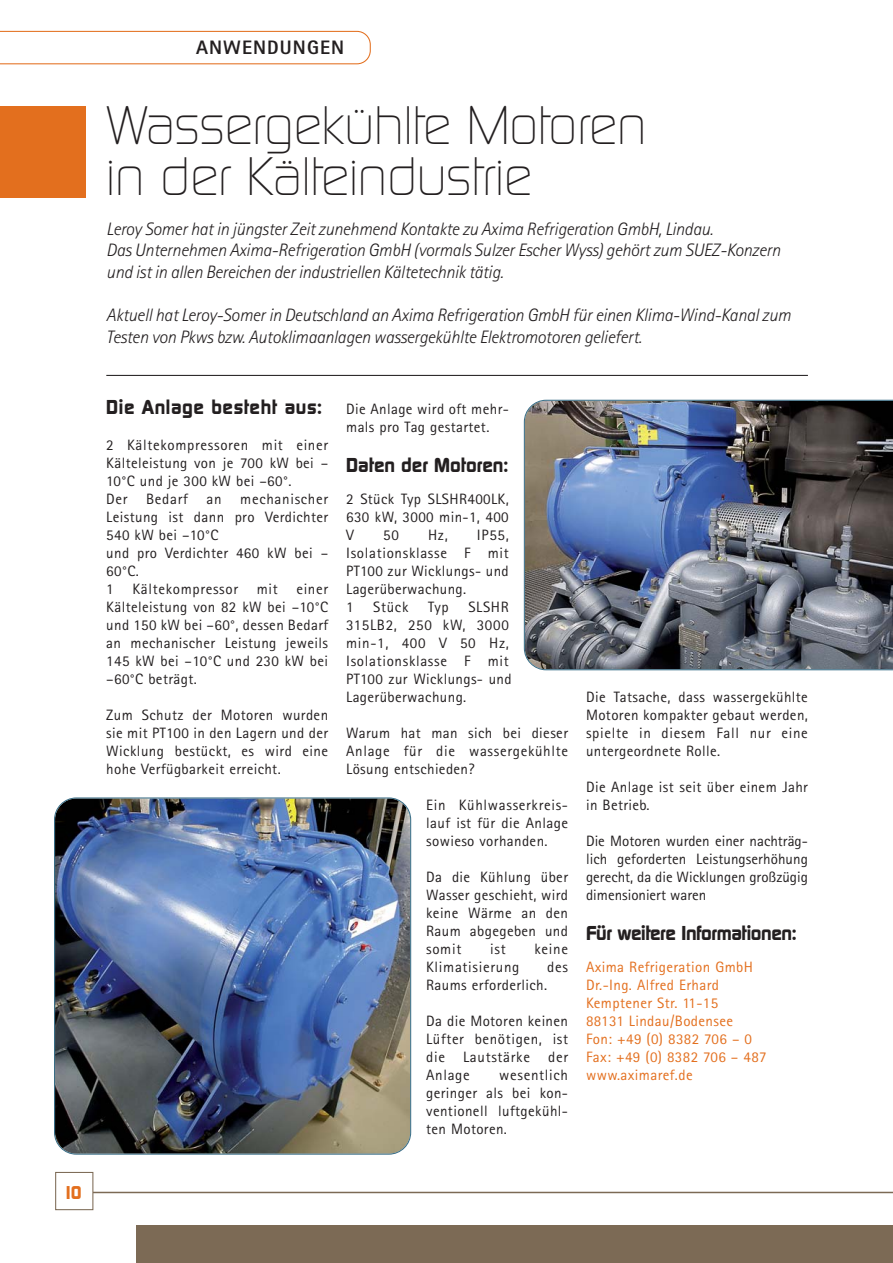
<style>
.page{position:relative;width:893px;height:1263px;background:#fff}
.page>*{position:absolute;margin:0;border:0;box-sizing:border-box;transform-origin:0 0}
.t1{font:300 52.5px/51px "Digital";color:#231f20;scale:.95 1}
.t2{font:700 19.5px "Digital";letter-spacing:-.02em;color:#231f20}
.t3{font:700 19.5px "Digital";letter-spacing:.03em;color:#231f20}
.t4{font:700 19.5px "Digital";color:#231f20}
.t5{font:800 19.5px "Rotis Sans Serif";letter-spacing:.055em;color:#231f20}
.t6{font:italic 300 18px/21.6px "Rotis Sans Serif";letter-spacing:-.015em;color:#231f20}
.t7{font:700 18px "Digital";color:#e36f1e}
.t8{font:15px/18px "Rotis Sans Serif";letter-spacing:.025em;color:#231f20;text-align:justify}
.t9{font:15px/18px "Rotis Sans Serif";letter-spacing:.025em;color:#e36f1e}
.t10{font:15px/18px "Rotis Sans Serif";letter-spacing:.045em;color:#231f20}
</style>
<div class="page">
<div style="left:136px;top:1226px;width:757px;height:37px;background:#7c6a55"></div>
<svg style="left:0;top:31px;width:371px;height:33px"></svg>
<hr style="left:72px;top:1192px;width:821px;height:1px;background:#7c6a55">
<div style="left:56px;top:1173px;width:36px;height:36px;background:#fff"></div>
<div style="left:55px;top:1172px;width:38px;height:38px;border:1px solid #7c6a55"></div>
<div style="left:0;top:106px;width:85px;height:92px;background:#e36f1e"></div>
<hr style="left:106px;top:375px;width:702px;height:1px;background:#231f20">
<img style="left:54px;top:797px;width:357px;height:358px">
<img style="left:524px;top:400px;width:369px;height:270px">
<p class="t7" style="left:63px;top:1186px;width:21px">10</p>
<h2 class="t5" style="left:196px;top:41px;width:150px">ANWENDUNGEN</h2>
<h1 class="t1" style="left:106px;top:104px;width:570px">Wassergekühlte Motoren in der Kälteindustrie</h1>
<p class="t6" style="left:106px;top:220px;width:676px">Leroy Somer hat in jüngster Zeit zunehmend Kontakte zu Axima Refrigeration GmbH, Lindau.<br>Das Unternehmen Axima-Refrigeration GmbH (vormals Sulzer Escher Wyss) gehört zum SUEZ-Konzern und ist in allen Bereichen der industriellen Kältetechnik tätig.</p>
<p class="t6" style="left:106px;top:306px;width:686px">Aktuell hat Leroy-Somer in Deutschland an Axima Refrigeration GmbH für einen Klima-Wind-Kanal zum<br>Testen von Pkws bzw. Autoklimaanlagen wassergekühlte Elektromotoren geliefert.</p>
<h2 class="t3" style="left:106px;top:400px;width:217px">Die Anlage besteht aus:</h2>
<p class="t8" style="left:106px;top:437px;width:223px;text-align:left">2 Kältekompressoren mit einer<br>Kälteleistung von je 700 kW bei –<br>10°C und je 300 kW bei –60°.<br>Der Bedarf an mechanischer<br>Leistung ist dann pro Verdichter<br>540 kW bei –10°C<br>und pro Verdichter 460 kW bei –<br>60°C.<br>1 Kältekompressor mit einer<br>Kälteleistung von 82 kW bei –10°C und 150 kW bei –60°, dessen Bedarf an mechanischer Leistung jeweils<br>145 kW bei –10°C und 230 kW bei –60°C beträgt.</p>
<p class="t8" style="left:106px;top:707px;width:223px">Zum Schutz der Motoren wurden sie mit PT100 in den Lagern und der Wicklung bestückt, es wird eine hohe Verfügbarkeit erreicht.</p>
<p class="t8" style="left:346px;top:401px;width:164px">Die Anlage wird oft mehr&shy;mals pro Tag gestartet.</p>
<h2 class="t4" style="left:346px;top:457px;width:164px">Daten der Motoren:</h2>
<p class="t8" style="left:346px;top:491px;width:164px">2 Stück Typ SLSHR400LK, 630 kW, 3000 min-1, 400<br>V</p>
<p class="t8" style="left:346px;top:527px;width:164px;text-align:left;text-indent:131px">IP55,<br>Isolationsklasse F mit<br>PT100 zur Wicklungs- und<br>Lagerüberwachung.<br>1</p>
<p class="t8" style="left:383px;top:527px;width:17px">50</p>
<p class="t8" style="left:428px;top:527px;width:21px">Hz,</p>
<p class="t10" style="left:346px;top:599px;width:167px;text-indent:122px">SLSHR<br>315LB2, 250 kW, 3000 min-1, 400 V 50 Hz,<br>Isolationsklasse F mit<br>PT100 zur Wicklungs- und<br>Lagerüberwachung.</p>
<p class="t8" style="left:346px;top:725px;width:223px">Warum hat man sich bei dieser Anlage für die wassergekühlte Lösung entschieden?</p>
<p class="t8" style="left:426px;top:797px;width:143px">Ein Kühlwasserkreis&shy;lauf ist für die Anlage sowieso vorhanden.</p>
<p class="t8" style="left:426px;top:869px;width:143px">Da die Kühlung über Wasser geschieht, wird keine Wärme an den Raum abgegeben und somit</p>
<p class="t8" style="left:373px;top:599px;width:37px">Stück</p>
<p class="t8" style="left:428px;top:599px;width:22px">Typ</p>
<p class="t8" style="left:490px;top:941px;width:17px">ist</p>
<p class="t8" style="left:535px;top:941px;width:35px">keine</p>
<p class="t10" style="left:426px;top:959px;width:95px">Klimatisierung</p>
<p class="t8" style="left:547px;top:959px;width:22px">des</p>
<p class="t8" style="left:426px;top:977px;width:122px">Raums erforderlich.</p>
<p class="t8" style="left:426px;top:1013px;width:143px">Da die Motoren keinen Lüfter benötigen, ist die Lautstärke der Anlage</p>
<p class="t8" style="left:426px;top:1067px;width:143px;text-indent:73px">wesentlich geringer als bei kon&shy;ventionell luftgekühl&shy;ten Motoren.</p>
<p class="t8" style="left:586px;top:689px;width:223px">Die Tatsache, dass wassergekühlte Motoren kompakter gebaut werden, spielte in diesem Fall nur eine untergeordnete Rolle.</p>
<p class="t8" style="left:586px;top:779px;width:223px">Die Anlage ist seit über einem Jahr in Betrieb.</p>
<p class="t8" style="left:586px;top:833px;width:223px">Die Motoren wurden einer nachträg&shy;lich geforderten Leistungserhöhung gerecht, da die Wicklungen großzügig dimensioniert waren</p>
<h2 class="t2" style="left:586px;top:925px;width:212px">Für weitere Informationen:</h2>
<p class="t9" style="left:586px;top:959px;width:182px">Axima Refrigeration GmbH<br>Dr.-Ing. Alfred Erhard<br>Kemptener Str. 11-15<br>88131 Lindau/Bodensee<br>Fon: +49 (0) 8382 706 – 0<br>Fax: +49 (0) 8382 706 – 487 www.aximaref.de</p>
</div>
